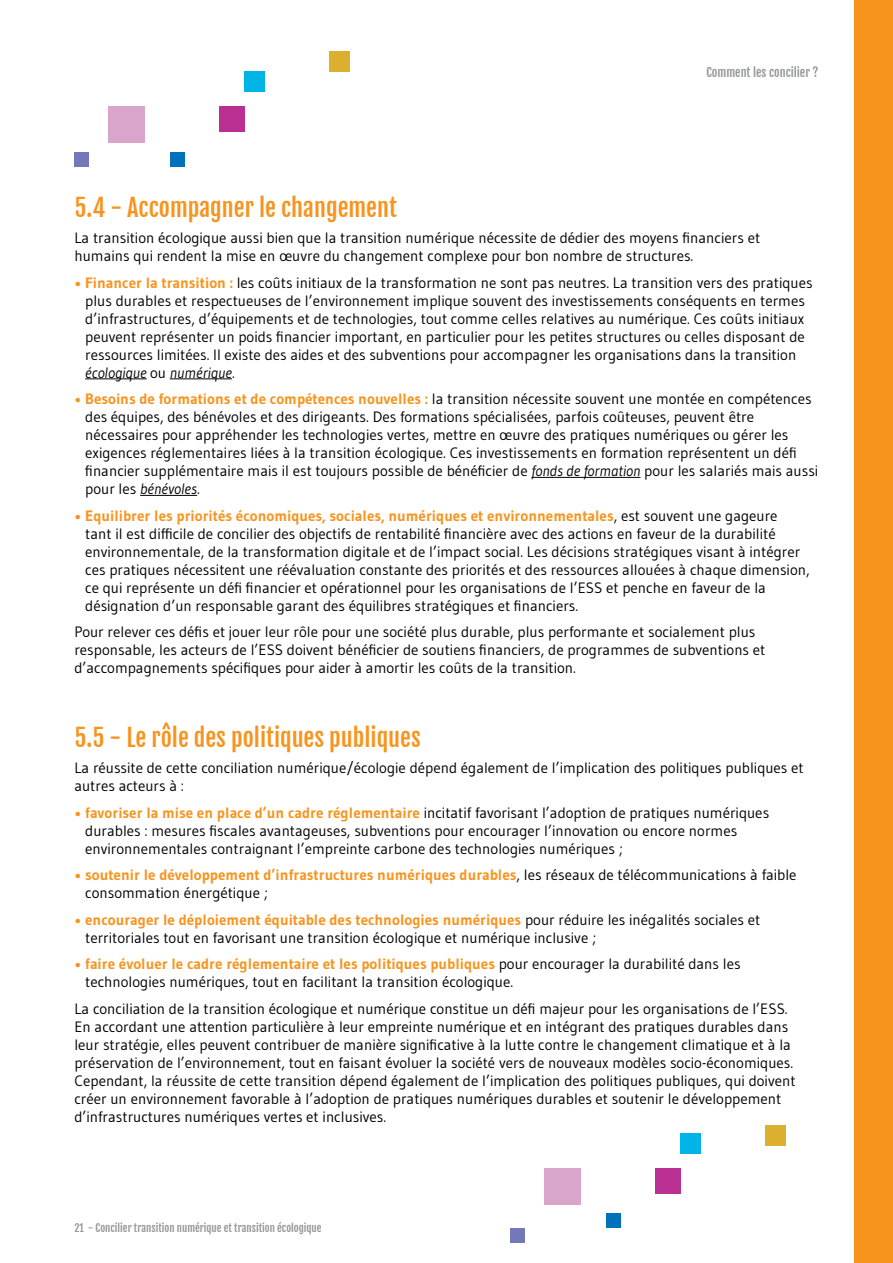
<style>
.page{position:relative;width:893px;height:1263px;background:#fff}
.page>*{position:absolute;margin:0;border:0;box-sizing:border-box;transform-origin:0 0}
.t1{font:24px "Fjalla One";color:#f7941e}
.t2{font:15px/18px "Gudea";color:#000}
.t3{font:12px "Fjalla One";color:#939598}
.t4{font:10.5px "Fjalla One";color:#939598}
.s1{font-weight:700;color:#f7941e}
.s2{font-style:italic}
</style>
<div class="page">
<div style="left:855px;top:0;width:38px;height:1263px;background:#f7941e"></div>
<div style="left:108px;top:106px;width:37px;height:37px;background:#d9a5ca"></div>
<div style="left:170px;top:152px;width:15px;height:15px;background:#0072bc"></div>
<div style="left:74px;top:152px;width:15px;height:15px;background:#7278b8"></div>
<div style="left:219px;top:106px;width:26px;height:26px;background:#ba2f92"></div>
<div style="left:245px;top:71px;width:20px;height:21px;background:#00b4e5"></div>
<div style="left:329px;top:51px;width:21px;height:20px;background:#dab02e"></div>
<div style="left:544px;top:1168px;width:36px;height:36px;background:#d9a5ca"></div>
<div style="left:606px;top:1214px;width:14px;height:14px;background:#0072bc"></div>
<div style="left:510px;top:1228px;width:15px;height:15px;background:#7278b8"></div>
<div style="left:655px;top:1168px;width:25px;height:25px;background:#ba2f92"></div>
<div style="left:680px;top:1133px;width:21px;height:20px;background:#00b4e5"></div>
<div style="left:765px;top:1125px;width:20px;height:20px;background:#dab02e"></div>
<hr style="left:85px;top:378px;width:62px;height:1px;background:#000">
<hr style="left:170px;top:378px;width:62px;height:1px;background:#000">
<hr style="left:531px;top:477px;width:109px;height:1px;background:#000">
<hr style="left:140px;top:495px;width:57px;height:1px;background:#000">
<p class="t3" style="left:706px;top:64px;width:114px">Comment les concilier ?</p>
<h1 class="t1" style="left:74px;top:192px;width:324px">5.4 - Accompagner le changement</h1>
<p class="t2" style="left:74px;top:229px;width:687px">La transition écologique aussi bien que la transition numérique nécessite de dédier des moyens financiers et humains qui rendent la mise en œuvre du changement complexe pour bon nombre de structures.</p>
<p class="t2" style="left:85px;top:273px;width:729px;text-indent:-11px"><span class="s1">• Financer la transition :</span> les coûts initiaux de la transformation ne sont pas neutres. La transition vers des pratiques plus durables et respectueuses de l’environnement implique souvent des investissements conséquents en termes d’infrastructures, d’équipements et de technologies, tout comme celles relatives au numérique. Ces coûts initiaux peuvent représenter un poids financier important, en particulier pour les petites structures ou celles disposant de ressources limitées. Il existe des aides et des subventions pour accompagner les organisations dans la transition <span class="s2">écologique</span> ou <span class="s2">numérique</span>.</p>
<p class="t2" style="left:85px;top:390px;width:735px;text-indent:-11px"><span class="s1">• Besoins de formations et de compétences nouvelles :</span> la transition nécessite souvent une montée en compétences des équipes, des bénévoles et des dirigeants. Des formations spécialisées, parfois coûteuses, peuvent être nécessaires pour appréhender les technologies vertes, mettre en œuvre des pratiques numériques ou gérer les exigences réglementaires liées à la transition écologique. Ces investissements en formation représentent un défi financier supplémentaire mais il est toujours possible de bénéficier de <span class="s2">fonds de formation</span> pour les salariés mais aussi pour les <span class="s2">bénévoles</span>.</p>
<p class="t2" style="left:85px;top:506px;width:726px;text-indent:-11px"><span class="s1">• Equilibrer les priorités économiques, sociales, numériques et environnementales</span>, est souvent une gageure<br>tant il est difficile de concilier des objectifs de rentabilité financière avec des actions en faveur de la durabilité environnementale, de la transformation digitale et de l’impact social. Les décisions stratégiques visant à intégrer ces pratiques nécessitent une réévaluation constante des priorités et des ressources allouées à chaque dimension, ce qui représente un défi financier et opérationnel pour les organisations de l’ESS et penche en faveur de la désignation d’un responsable garant des équilibres stratégiques et financiers.</p>
<p class="t2" style="left:74px;top:623px;width:692px">Pour relever ces défis et jouer leur rôle pour une société plus durable, plus performante et socialement plus responsable, les acteurs de l’ESS doivent bénéficier de soutiens financiers, de programmes de subventions et d’accompagnements spécifiques pour aider à amortir les coûts de la transition.</p>
<h1 class="t1" style="left:74px;top:722px;width:348px">5.5 - Le rôle des politiques publiques</h1>
<p class="t2" style="left:74px;top:759px;width:731px">La réussite de cette conciliation numérique/écologie dépend également de l’implication des politiques publiques et autres acteurs à :</p>
<p class="t2" style="left:85px;top:803px;width:685px;text-indent:-11px"><span class="s1">• favoriser la mise en place d’un cadre réglementaire</span> incitatif favorisant l’adoption de pratiques numériques durables : mesures fiscales avantageuses, subventions pour encourager l’innovation ou encore normes environnementales contraignant l’empreinte carbone des technologies numériques ;</p>
<p class="t2" style="left:85px;top:866px;width:713px;text-indent:-11px"><span class="s1">• soutenir le développement d’infrastructures numériques durables</span>, les réseaux de télécommunications à faible consommation énergétique ;</p>
<p class="t2" style="left:85px;top:910px;width:676px;text-indent:-11px"><span class="s1">• encourager le déploiement équitable des technologies numériques</span> pour réduire les inégalités sociales et territoriales tout en favorisant une transition écologique et numérique inclusive ;</p>
<p class="t2" style="left:85px;top:955px;width:657px;text-indent:-11px"><span class="s1">• faire évoluer le cadre réglementaire et les politiques publiques</span> pour encourager la durabilité dans les technologies numériques, tout en facilitant la transition écologique.</p>
<p class="t2" style="left:74px;top:999px;width:723px">La conciliation de la transition écologique et numérique constitue un défi majeur pour les organisations de l’ESS.<br>En accordant une attention particulière à leur empreinte numérique et en intégrant des pratiques durables dans leur stratégie, elles peuvent contribuer de manière significative à la lutte contre le changement climatique et à la préservation de l’environnement, tout en faisant évoluer la société vers de nouveaux modèles socio-économiques.<br>Cependant, la réussite de cette transition dépend également de l’implication des politiques publiques, qui doivent créer un environnement favorable à l’adoption de pratiques numériques durables et soutenir le développement d’infrastructures numériques vertes et inclusives.</p>
<p class="t4" style="left:74px;top:1221px;width:249px">21 - Concilier transition numérique et transition écologique</p>
</div>
